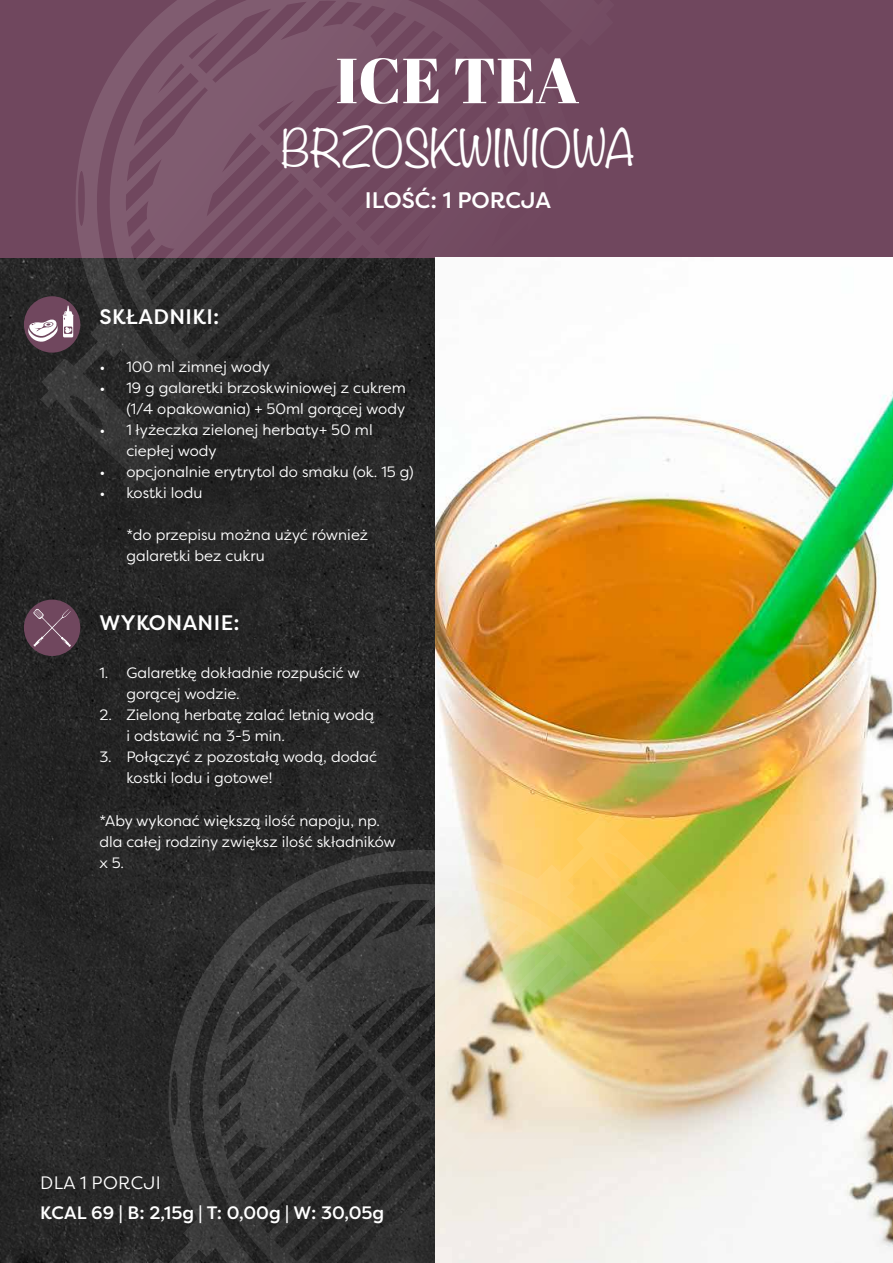
<style>
.page{position:relative;width:893px;height:1263px;background:#fff}
.page>*{position:absolute;margin:0;border:0;box-sizing:border-box;transform-origin:0 0}
.t1{font:63.45px "Abril Fatface";color:#fff}
.t2{font:300 46.2px "Noteworthy";color:#fff}
.t3{font:500 22.5px "Filson Pro";color:#fff}
.t4{font:500 21px "Filson Pro";letter-spacing:.02em;color:#fff}
.t5{font:500 18px "Filson Pro";color:#fff}
.t6{font:18px "Filson Pro";letter-spacing:.02em;color:#fff}
.t7{font:15px/21px "Filson Pro";color:#fff}
</style>
<div class="page">
<img style="left:0;top:257px;width:436px;height:1006px">
<div style="left:0;top:0;width:893px;height:257px;background:#70475e"></div>
<svg style="left:40px;top:0;width:458px;height:489px"></svg>
<img style="left:436px;top:257px;width:457px;height:993px">
<svg style="left:133px;top:814px;width:574px;height:449px;background:#867f68"></svg>
<div style="left:24px;top:600px;width:56px;height:56px;background:#70475e;border-radius:50%"></div>
<svg style="left:33px;top:609px;width:38px;height:38px"></svg>
<div style="left:24px;top:296px;width:56px;height:57px;background:#70475e;border-radius:50%"></div>
<svg style="left:28px;top:306px;width:45px;height:37px"></svg>
<h1 class="t1" style="left:336px;top:36px;width:245px">ICE TEA</h1>
<h2 class="t2" style="left:281px;top:109px;width:355px">BRZOSKWINIOWA</h2>
<h3 class="t3" style="left:365px;top:184px;width:188px">ILOŚĆ: 1 PORCJA</h3>
<h3 class="t4" style="left:100px;top:302px;width:121px">SKŁADNIKI:</h3>
<p class="t7" style="left:99px;top:356px;width:172px">• 100 ml zimnej wody</p>
<p class="t7" style="left:99px;top:377px;width:308px;text-align:right">• 19 g galaretki brzoskwiniowej z cukrem (1/4 opakowania) + 50ml gorącej wody</p>
<p class="t7" style="left:126px;top:419px;width:248px;text-indent:-27px">• 1 łyżeczka zielonej herbaty+ 50 ml ciepłej wody</p>
<p class="t7" style="left:99px;top:461px;width:316px">• opcjonalnie erytrytol do smaku (ok. 15 g)</p>
<p class="t7" style="left:99px;top:482px;width:105px">• kostki lodu</p>
<p class="t7" style="left:126px;top:524px;width:243px">*do przepisu można użyć również galaretki bez cukru</p>
<h3 class="t4" style="left:100px;top:608px;width:142px">WYKONANIE:</h3>
<p class="t7" style="left:126px;top:662px;width:235px;text-indent:-27px">1. Galaretkę dokładnie rozpuścić w gorącej wodzie.</p>
<p class="t7" style="left:126px;top:704px;width:249px;text-indent:-27px">2. Zieloną herbatę zalać letnią wodą i odstawić na 3-5 min.</p>
<p class="t7" style="left:126px;top:746px;width:252px;text-indent:-27px">3. Połączyć z pozostałą wodą, dodać kostki lodu i gotowe!</p>
<p class="t7" style="left:99px;top:809px;width:298px">*Aby wykonać większą ilość napoju, np. dla całej rodziny zwiększ ilość składników x 5.</p>
<p class="t6" style="left:40px;top:1171px;width:122px">DLA 1 PORCJI</p>
<p class="t5" style="left:40px;top:1200px;width:345px">KCAL 69 | B: 2,15g | T: 0,00g | W: 30,05g</p>
</div>
